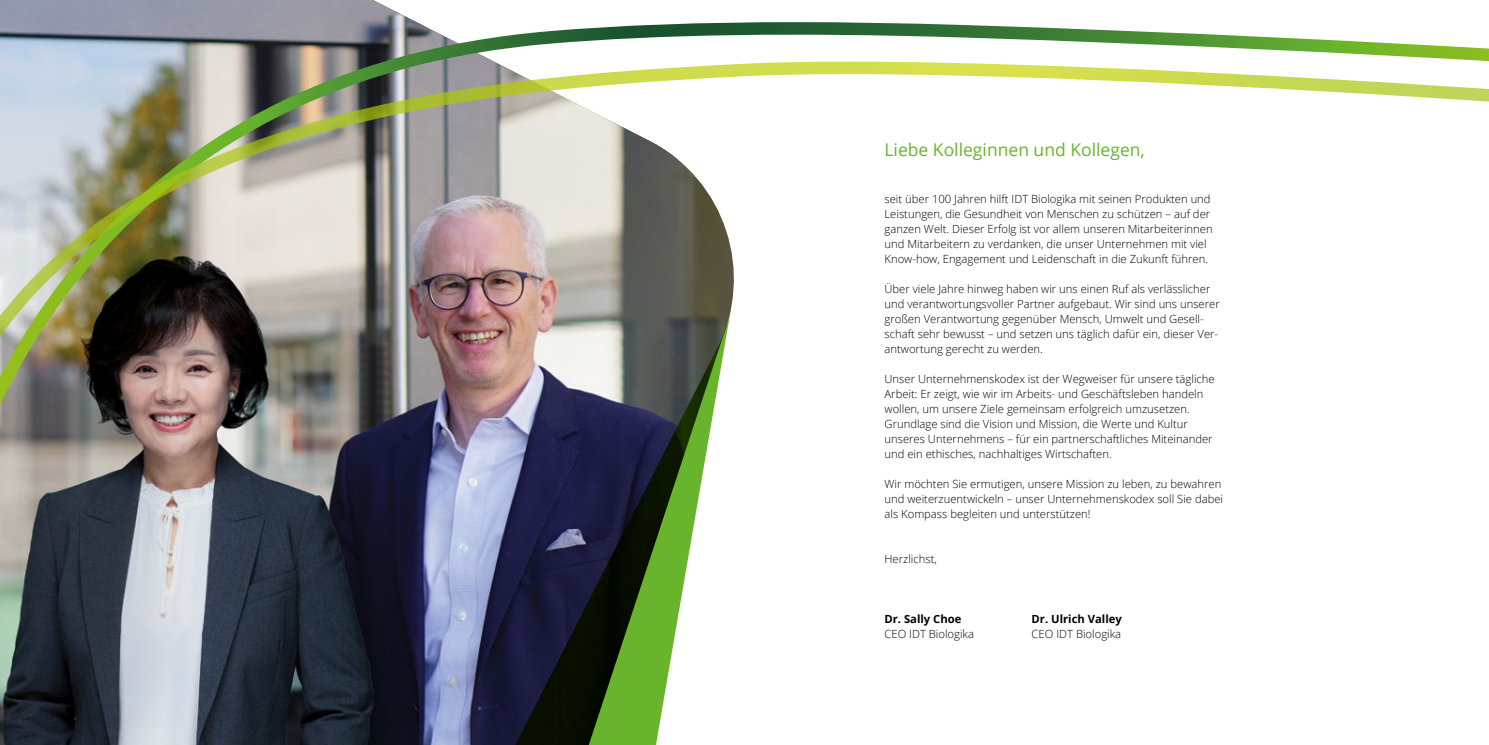
<style>
.page{position:relative;width:1489px;height:745px;background:#fff}
.page>*{position:absolute;margin:0;border:0;box-sizing:border-box;transform-origin:0 0}
.t1{font:17.5px "Open Sans";color:#68b42c}
.t2{font:300 11.25px/15px "Open Sans";color:#000}
.t3{font:700 11.25px "Open Sans";color:#000}
</style>
<div class="page">
<img style="left:0;top:0;width:698px;height:744px">
<svg style="left:0;top:22px;width:1488px;height:30px"></svg>
<img style="left:0;top:52px;width:1488px;height:448px">
<h1 class="t1" style="left:884px;top:138px;width:262px">Liebe Kolleginnen und Kollegen,</h1>
<p class="t2" style="left:884px;top:191px;width:329px">seit über 100 Jahren hilft IDT Biologika mit seinen Produkten und Leistungen, die Gesundheit von Menschen zu schützen – auf der ganzen Welt. Dieser Erfolg ist vor allem unseren Mitarbeiterinnen und Mitarbeitern zu verdanken, die unser Unternehmen mit viel Know-how, Engagement und Leidenschaft in die Zukunft führen.</p>
<p class="t2" style="left:884px;top:281px;width:337px">Über viele Jahre hinweg haben wir uns einen Ruf als verlässlicher und verantwortungsvoller Partner aufgebaut. Wir sind uns unserer großen Verantwortung gegenüber Mensch, Umwelt und Gesell&shy;schaft sehr bewusst – und setzen uns täglich dafür ein, dieser Ver&shy;antwortung gerecht zu werden.</p>
<p class="t2" style="left:884px;top:371px;width:332px">Unser Unternehmenskodex ist der Wegweiser für unsere tägliche Arbeit: Er zeigt, wie wir im Arbeits- und Geschäftsleben handeln wollen, um unsere Ziele gemeinsam erfolgreich umzusetzen.<br>Grundlage sind die Vision und Mission, die Werte und Kultur unseres Unternehmens – für ein partnerschaftliches Miteinander und ein ethisches, nachhaltiges Wirtschaften.</p>
<p class="t2" style="left:884px;top:476px;width:340px">Wir möchten Sie ermutigen, unsere Mission zu leben, zu bewahren und weiterzuentwickeln – unser Unternehmenskodex soll Sie dabei als Kompass begleiten und unterstützen!</p>
<p class="t2" style="left:884px;top:551px;width:54px">Herzlichst,</p>
<p class="t3" style="left:884px;top:610px;width:78px">Dr. Sally Choe</p>
<p class="t2" style="left:884px;top:626px;width:91px">CEO IDT Biologika</p>
<p class="t3" style="left:1031px;top:610px;width:92px">Dr. Ulrich Valley</p>
<p class="t2" style="left:1031px;top:626px;width:91px">CEO IDT Biologika</p>
</div>
